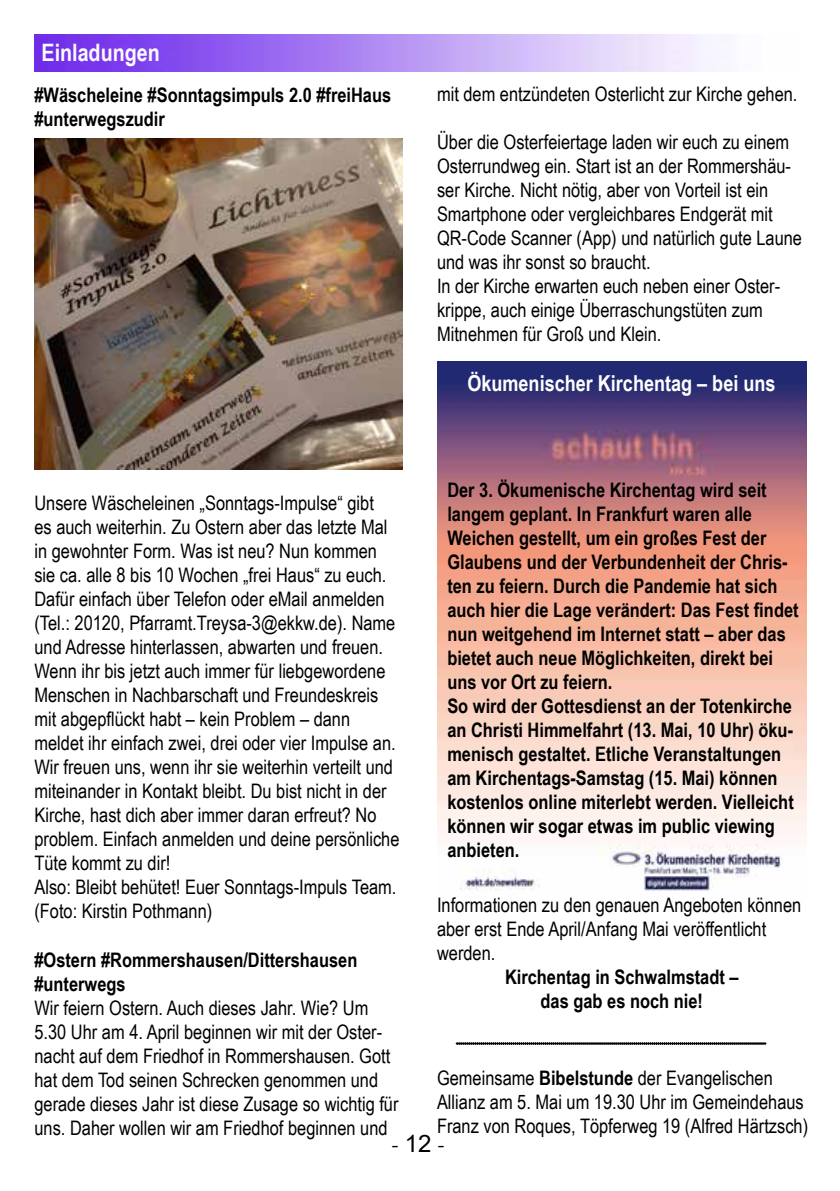
<style>
.page{position:relative;width:840px;height:1191px;background:#fff}
.page>*{position:absolute;margin:0;border:0;box-sizing:border-box;transform-origin:0 0}
.t1{font:700 24px "Arial Narrow";color:#fbfbfb}
.t2{font:24px "Minion Pro";color:#000}
.t3{font:700 22px "Arial Narrow";color:#fff}
.t4{font:20px/24px "Arial Narrow";color:#000}
.t5{font:700 20px/24px "Arial Narrow";color:#000}
.s1{font-weight:700}
.s2{font-family:"Arial"}
</style>
<div class="page">
<img style="left:437px;top:361px;width:369px;height:530px">
<img style="left:34px;top:34px;width:682px;height:37px">
<img style="left:34px;top:139px;width:369px;height:330px">
<svg style="left:455px;top:1042px;width:310px;height:2px"></svg>
<p class="t1" style="left:41px;top:35px;width:120px">Einladungen</p>
<p class="t5" style="left:34px;top:82px;width:358px">#Wäscheleine #Sonntagsimpuls 2.0 #freiHaus #unterwegszudir</p>
<p class="t4" style="left:437px;top:81px;width:362px">mit dem entzündeten Osterlicht zur Kirche gehen.</p>
<p class="t4" style="left:437px;top:129px;width:366px">Über die Osterfeiertage laden wir euch zu einem Osterrundweg ein. Start ist an der Rommershäu&shy;ser Kirche. Nicht nötig, aber von Vorteil ist ein Smartphone oder vergleichbares Endgerät mit QR-Code Scanner (App) und natürlich gute Laune und was ihr sonst so braucht.<br>In der Kirche erwarten euch neben einer Oster&shy;krippe, auch einige Überraschungstüten zum Mitnehmen für Groß und Klein.</p>
<p class="t3" style="left:467px;top:367px;width:309px">Ökumenischer Kirchentag – bei uns</p>
<p class="t5" style="left:447px;top:477px;width:352px">Der 3. Ökumenische Kirchentag wird seit langem geplant. In Frankfurt waren alle Weichen gestellt, um ein großes Fest der Glaubens und der Verbundenheit der Chris&shy;ten zu feiern. Durch die Pandemie hat sich auch hier die Lage verändert: Das Fest findet nun weitgehend im Internet statt – aber das bietet auch neue Möglichkeiten, direkt bei uns vor Ort zu feiern.<br>So wird der Gottesdienst an der Totenkirche an Christi Himmelfahrt (13. Mai, 10 Uhr) öku&shy;menisch gestaltet. Etliche Veranstaltungen am Kirchentags-Samstag (15. Mai) können kostenlos online miterlebt werden. Vielleicht können wir sogar etwas im public viewing anbieten.</p>
<p class="t4" style="left:34px;top:490px;width:366px">Unsere Wäscheleinen „Sonntags-Impulse“ gibt<br>es auch weiterhin. Zu Ostern aber das letzte Mal in gewohnter Form. Was ist neu? Nun kommen sie ca. alle 8 bis 10 Wochen „frei Haus“ zu euch.<br>Dafür einfach über Telefon oder eMail anmelden (Tel.: 20120, Pfarramt.Treysa-3@ekkw.de). Name und Adresse hinterlassen, abwarten und freuen.<br>Wenn ihr bis jetzt auch immer für liebgewordene Menschen in Nachbarschaft und Freundeskreis mit abgepflückt habt – kein Problem – dann meldet ihr einfach zwei, drei oder vier Impulse an.<br>Wir freuen uns, wenn ihr sie weiterhin verteilt und miteinander in Kontakt bleibt. Du bist nicht in der Kirche, hast dich aber immer daran erfreut? No problem. Einfach anmelden und deine persönliche Tüte kommt zu dir!<br>Also: Bleibt behütet! Euer Sonntags-Impuls Team. (Foto: Kirstin Pothmann)</p>
<p class="t5" style="left:34px;top:946px;width:324px">#Ostern #Rommershausen/Dittershausen #unterwegs</p>
<p class="t4" style="left:34px;top:994px;width:365px">Wir feiern Ostern. Auch dieses Jahr. Wie? Um 5.30 Uhr am 4. April beginnen wir mit der Oster&shy;nacht auf dem Friedhof in Rommershausen. Gott hat dem Tod seinen Schrecken genommen und gerade dieses Jahr ist diese Zusage so wichtig für uns. Daher wollen wir am Friedhof beginnen und</p>
<p class="t4" style="left:437px;top:892px;width:365px">Informationen zu den genauen Angeboten können aber erst Ende April/Anfang Mai veröffentlicht werden.</p>
<p class="t5" style="left:504px;top:963px;width:235px;text-align:center">Kirchentag in Schwalmstadt – das gab es noch nie!</p>
<p class="t4" style="left:437px;top:1065px;width:372px">Gemeinsame <span class="s1">Bibelstunde</span> der Evangelischen<br>Allianz am 5. Mai um 19.30 Uhr im Gemeindehaus<br>Franz von Roques, Töpferweg 19 (Alfred Härtzsch)</p>
<p class="t2" style="left:390px;top:1128px;width:56px">- <span class="s2">12</span> -</p>
</div>
